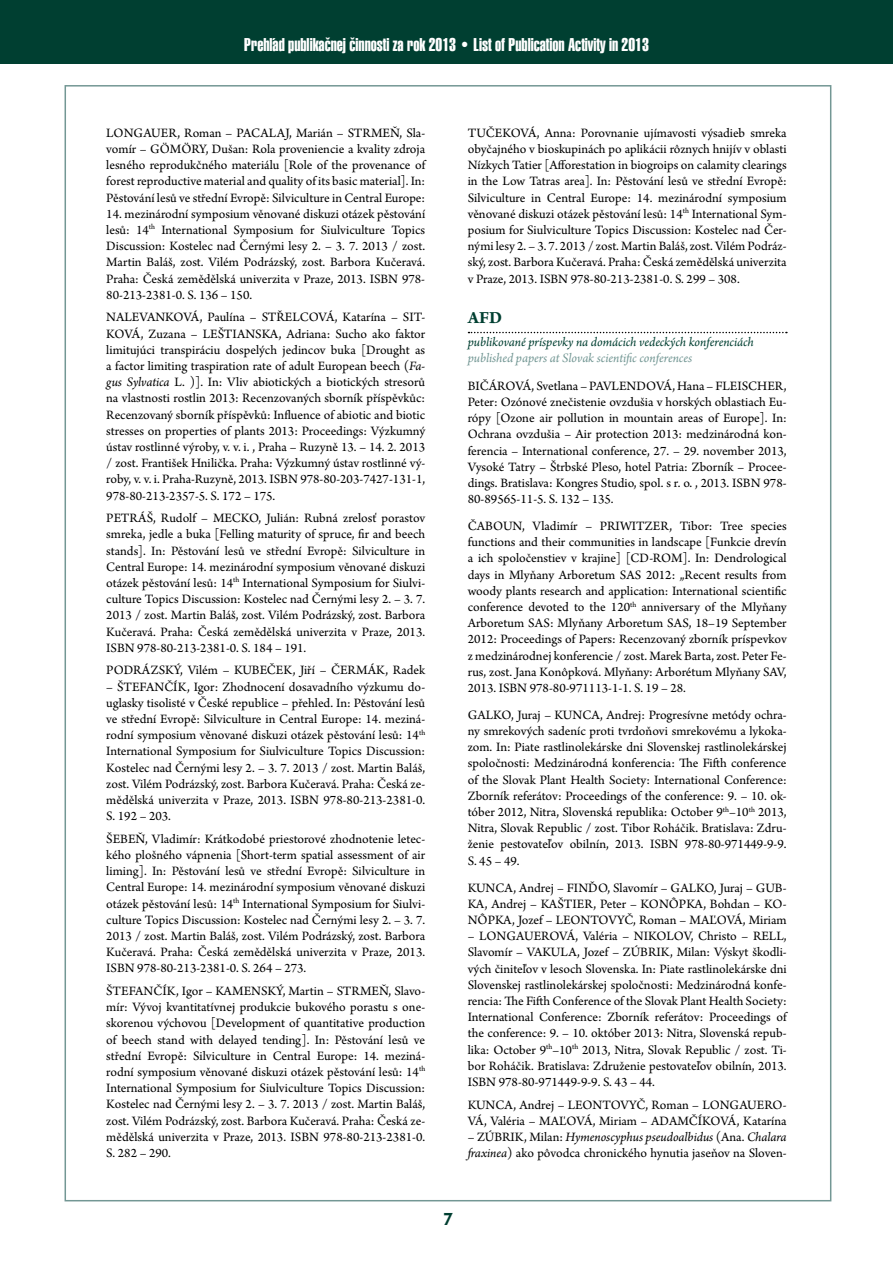
<style>
.page{position:relative;width:893px;height:1263px;background:#fff}
.page>*{position:absolute;margin:0;border:0;box-sizing:border-box;transform-origin:0 0}
.t1{font:18px "Swiss 911 AT Extra Compressed";color:#fff}
.t2{font:700 18px "Arno Pro";color:#003f31}
.t3{font:700 18px "Hypatia Sans Pro";color:#003f31}
.t4{font:13.5px/16.2px "Arno Pro";color:#000;text-align:justify}
.t5{font:italic 13.5px "Arno Pro";letter-spacing:-.005em;color:#003f31}
.t6{font:italic 13.5px "Arno Pro";letter-spacing:-.005em;color:#739794}
.s1{font-style:italic}
</style>
<div class="page">
<div style="left:0;top:0;width:893px;height:64px;background:#003f31"></div>
<svg style="left:468px;top:332px;width:319px;height:1px"></svg>
<h1 class="t1" style="left:244px;top:35px;width:406px">Prehľad publikačnej činnosti za rok 2013 • List of Publication Activity in 2013</h1>
<p class="t4" style="left:106px;top:125px;width:320px">LONGAUER, Roman – PACALAJ, Marián – STRMEŇ, Sla&shy;vomír – GÖMÖRY, Dušan: Rola proveniencie a kvality zdroja lesného reprodukčného materiálu [Role of the provenance of forest reproductive material and quality of its basic material]. In:<br>Pěstování lesů ve střední Evropě: Silviculture in Central Europe:</p>
<p class="t4" style="left:106px;top:206px;width:320px">14. mezinárodní symposium věnované diskuzi otázek pěstování lesů: 14<sup>th</sup> International Symposium for Siulviculture Topics Discussion: Kostelec nad Černými lesy 2. – 3. 7. 2013 / zost.<br>Martin Baláš, zost. Vilém Podrázský, zost. Barbora Kučeravá.<br>Praha: Česká zemědělská univerzita v Praze, 2013. ISBN 978- 80-213-2381-0. S. 136 – 150.</p>
<p class="t4" style="left:106px;top:310px;width:320px">NALEVANKOVÁ, Paulína – STŘELCOVÁ, Katarína – SIT-KOVÁ, Zuzana – LEŠTIANSKA, Adriana: Sucho ako faktor limitujúci transpiráciu dospelých jedincov buka [Drought as a factor limiting traspiration rate of adult European beech (<span class="s1">Fa&shy;gus Sylvatica</span> L. )]. In: Vliv abiotických a biotických stresorů na vlastnosti rostlin 2013: Recenzovaných sborník příspěvkůc:<br>Recenzovaný sborník příspěvků: Influence of abiotic and biotic stresses on properties of plants 2013: Proceedings: Výzkumný ústav rostlinné výroby, v. v. i. , Praha – Ruzyně 13. – 14. 2. 2013 / zost. František Hnilička. Praha: Výzkumný ústav rostlinné vý&shy;roby, v. v. i. Praha-Ruzyně, 2013. ISBN 978-80-203-7427-131-1, 978-80-213-2357-5. S. 172 – 175.</p>
<p class="t4" style="left:106px;top:511px;width:320px">PETRÁŠ, Rudolf – MECKO, Julián: Rubná zrelosť porastov smreka, jedle a buka [Felling maturity of spruce, fir and beech stands]. In: Pěstování lesů ve střední Evropě: Silviculture in Central Europe: 14. mezinárodní symposium věnované diskuzi otázek pěstování lesů: 14<sup>th</sup> International Symposium for Siulvi&shy;culture Topics Discussion: Kostelec nad Černými lesy 2. – 3. 7.<br>2013 / zost. Martin Baláš, zost. Vilém Podrázský, zost. Barbora Kučeravá. Praha: Česká zemědělská univerzita v Praze, 2013.<br>ISBN 978-80-213-2381-0. S. 184 – 191.</p>
<p class="t4" style="left:106px;top:663px;width:321px">PODRÁZSKÝ, Vilém – KUBEČEK, Jiří – ČERMÁK, Radek</p>
<p class="t4" style="left:106px;top:679px;width:320px">– ŠTEFANČÍK, Igor: Zhodnocení dosavadního výzkumu do&shy;uglasky tisolisté v České republice – přehled. In: Pěstování lesů ve střední Evropě: Silviculture in Central Europe: 14. meziná&shy;rodní symposium věnované diskuzi otázek pěstování lesů: 14<sup>th </sup>International Symposium for Siulviculture Topics Discussion:<br>Kostelec nad Černými lesy 2. – 3. 7. 2013 / zost. Martin Baláš, zost. Vilém Podrázský, zost. Barbora Kučeravá. Praha: Česká ze&shy;mědělská univerzita v Praze, 2013. ISBN 978-80-213-2381-0.<br>S. 192 – 203.</p>
<p class="t4" style="left:106px;top:831px;width:320px">ŠEBEŇ, Vladimír: Krátkodobé priestorové zhodnotenie letec&shy;kého plošného vápnenia [Short-term spatial assessment of air liming]. In: Pěstování lesů ve střední Evropě: Silviculture in Central Europe: 14. mezinárodní symposium věnované diskuzi otázek pěstování lesů: 14<sup>th</sup> International Symposium for Siulvi&shy;culture Topics Discussion: Kostelec nad Černými lesy 2. – 3. 7.<br>2013 / zost. Martin Baláš, zost. Vilém Podrázský, zost. Barbora Kučeravá. Praha: Česká zemědělská univerzita v Praze, 2013.<br>ISBN 978-80-213-2381-0. S. 264 – 273.</p>
<p class="t4" style="left:106px;top:983px;width:320px">ŠTEFANČÍK, Igor – KAMENSKÝ, Martin – STRMEŇ, Slavo&shy;mír: Vývoj kvantitatívnej produkcie bukového porastu s one&shy;skorenou výchovou [Development of quantitative production of beech stand with delayed tending]. In: Pěstování lesů ve střední Evropě: Silviculture in Central Europe: 14. meziná&shy;rodní symposium věnované diskuzi otázek pěstování lesů: 14<sup>th </sup>International Symposium for Siulviculture Topics Discussion:<br>Kostelec nad Černými lesy 2. – 3. 7. 2013 / zost. Martin Baláš, zost. Vilém Podrázský, zost. Barbora Kučeravá. Praha: Česká ze&shy;mědělská univerzita v Praze, 2013. ISBN 978-80-213-2381-0.<br>S. 282 – 290.</p>
<p class="t4" style="left:468px;top:125px;width:320px">TUČEKOVÁ, Anna: Porovnanie ujímavosti výsadieb smreka obyčajného v bioskupinách po aplikácii rôznych hnijív v oblasti Nízkych Tatier [Afforestation in biogroips on calamity clearings in the Low Tatras area]. In: Pěstování lesů ve střední Evropě:<br>Silviculture in Central Europe: 14. mezinárodní symposium věnované diskuzi otázek pěstování lesů: 14<sup>th</sup> International Sym&shy;posium for Siulviculture Topics Discussion: Kostelec nad Čer&shy;nými lesy 2. – 3. 7. 2013 / zost. Martin Baláš, zost. Vilém Podráz&shy;ský, zost. Barbora Kučeravá. Praha: Česká zemědělská univerzita v Praze, 2013. ISBN 978-80-213-2381-0. S. 299 – 308.</p>
<h1 class="t2" style="left:468px;top:307px;width:36px">AFD</h1>
<p class="t5" style="left:468px;top:334px;width:288px">publikované príspevky na domácich vedeckých konferenciách</p>
<p class="t6" style="left:468px;top:350px;width:226px">published papers at Slovak scientific conferences</p>
<p class="t4" style="left:468px;top:378px;width:320px">BIČÁROVÁ, Svetlana – PAVLENDOVÁ, Hana – FLEISCHER, Peter: Ozónové znečistenie ovzdušia v horských oblastiach Eu&shy;rópy [Ozone air pollution in mountain areas of Europe]. In:<br>Ochrana ovzdušia – Air protection 2013: medzinárodná kon&shy;ferencia – International conference, 27. – 29. november 2013, Vysoké Tatry – Štrbské Pleso, hotel Patria: Zborník – Procee&shy;dings. Bratislava: Kongres Studio, spol. s r. o. , 2013. ISBN 978- 80-89565-11-5. S. 132 – 135.</p>
<p class="t4" style="left:468px;top:518px;width:321px">ČABOUN, Vladimír – PRIWITZER, Tibor: Tree species functions and their communities in landscape [Funkcie drevín a ich spoločenstiev v krajine] [CD-ROM]. In: Dendrological days in Mlyňany Arboretum SAS 2012: „Recent results from woody plants research and application: International scientific conference devoted to the 120<sup>th</sup> anniversary of the Mlyňany Arboretum SAS: Mlyňany Arboretum SAS, 18–19 September 2012: Proceedings of Papers: Recenzovaný zborník príspevkov z medzinárodnej konferencie / zost. Marek Barta, zost. Peter Fe&shy;rus, zost. Jana Konôpková. Mlyňany: Arborétum Mlyňany SAV, 2013. ISBN 978-80-971113-1-1. S. 19 – 28.</p>
<p class="t4" style="left:468px;top:707px;width:320px">GALKO, Juraj – KUNCA, Andrej: Progresívne metódy ochra&shy;ny smrekových sadeníc proti tvrdoňovi smrekovému a lykoka&shy;zom. In: Piate rastlinolekárske dni Slovenskej rastlinolekárskej spoločnosti: Medzinárodná konferencia: The Fifth conference of the Slovak Plant Health Society: International Conference:<br>Zborník referátov: Proceedings of the conference: 9. – 10. ok&shy;tóber 2012, Nitra, Slovenská republika: October 9<sup>th</sup>–10<sup>th</sup> 2013, Nitra, Slovak Republic / zost. Tibor Roháčik. Bratislava: Zdru&shy;ženie pestovateľov obilnín, 2013. ISBN 978-80-971449-9-9.<br>S. 45 – 49.</p>
<p class="t4" style="left:468px;top:880px;width:320px">KUNCA, Andrej – FINĎO, Slavomír – GALKO, Juraj – GUB-KA, Andrej – KAŠTIER, Peter – KONÔPKA, Bohdan – KO-NÔPKA, Jozef – LEONTOVYČ, Roman – MAĽOVÁ, Miriam</p>
<p class="t4" style="left:468px;top:929px;width:320px">– LONGAUEROVÁ, Valéria – NIKOLOV, Christo – RELL, Slavomír – VAKULA, Jozef – ZÚBRIK, Milan: Výskyt škodli&shy;vých činiteľov v lesoch Slovenska. In: Piate rastlinolekárske dni Slovenskej rastlinolekárskej spoločnosti: Medzinárodná konfe&shy;rencia: The Fifth Conference of the Slovak Plant Health Society:<br>International Conference: Zborník referátov: Proceedings of the conference: 9. – 10. október 2013: Nitra, Slovenská repub&shy;lika: October 9<sup>th</sup>–10<sup>th</sup> 2013, Nitra, Slovak Republic / zost. Ti&shy;bor Roháčik. Bratislava: Združenie pestovateľov obilnín, 2013.<br>ISBN 978-80-971449-9-9. S. 43 – 44.</p>
<p class="t4" style="left:468px;top:1097px;width:320px">KUNCA, Andrej – LEONTOVYČ, Roman – LONGAUERO-<br>VÁ, Valéria – MAĽOVÁ, Miriam – ADAMČÍKOVÁ, Katarína</p>
<p class="t4" style="left:468px;top:1129px;width:320px">– ZÚBRIK, Milan: <span class="s1">Hymenoscyphus pseudoalbidus</span> (Ana. <span class="s1">Chalara fraxinea</span>) ako pôvodca chronického hynutia jaseňov na Sloven-</p>
<h1 class="t3" style="left:443px;top:1206px;width:11px">7</h1>
</div>
